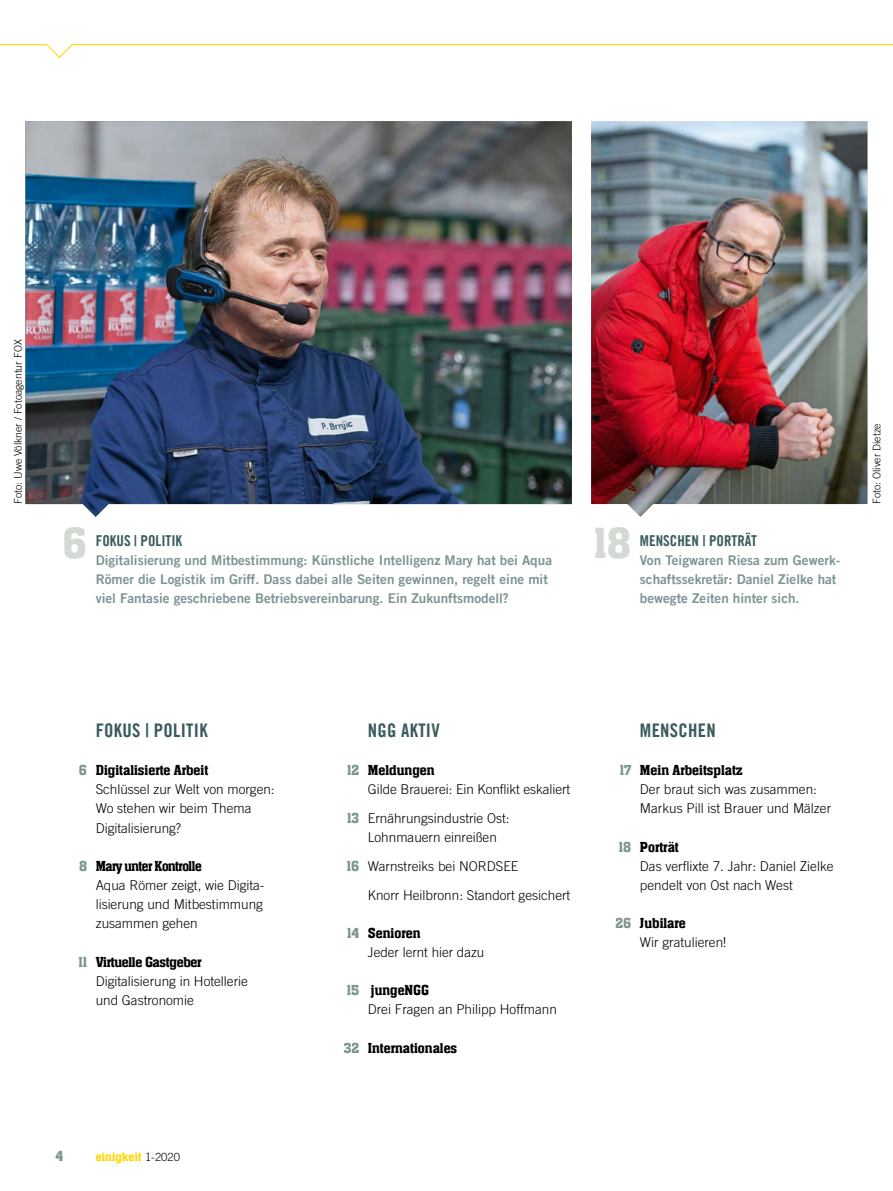
<style>
.page{position:relative;width:893px;height:1191px;background:#fff}
.page>*{position:absolute;margin:0;border:0;box-sizing:border-box;transform-origin:0 0}
.t1{font:500 45px "Aachen Pro";color:#d2dad3}
.t2{font:18.75px "Trade Gothic LT Com Bd Cn 20";letter-spacing:.015em;color:#3a5b5d}
.t3{font:500 15px "Aachen Pro";color:#000}
.t4{font:15px "Trade Gothic LT Com Bd Cn 20";color:#3a5b5d}
.t5{font:500 15px "Aachen Pro";letter-spacing:-.02em;color:#000}
.t6{font:500 15px "Aachen Pro";letter-spacing:-.03em;color:#000;scale:.96 1}
.t7{font:15px "Myriad Pro";color:#7e9594}
.t8{font:300 13.5px/19.2px "Trade Gothic LT Com";color:#000}
.t9{font:13.5px/19.2px "Trade Gothic LT Com Bd 2";color:#7e9594}
.t10{font:500 12.75px "Aachen Pro";letter-spacing:.02em;color:#ffd500}
.t11{font:11.25px "Myriad Pro";color:#000}
.t12{font:300 11.25px "Trade Gothic LT Com";color:#000}
.t13{font:300 10.5px "Trade Gothic LT Com";color:#000}
.s1{color:#7e9594}
.s2{font-family:"Trade Gothic LT Com";font-weight:300;font-size:11.25px;color:#000}
.s3{font-family:"Aachen Pro";font-weight:500;font-size:15px;color:#7e9594}
</style>
<div class="page">
<svg style="left:0;top:44px;width:893px;height:14px"></svg>
<img style="left:26px;top:121px;width:546px;height:396px">
<img style="left:591px;top:121px;width:276px;height:396px">
<p class="t13" style="left:12px;top:504px;width:166px;rotate:-90deg">Foto: Uwe Völkner / Fotoagentur FOX</p>
<h1 class="t1" style="left:63px;top:523px;width:26px">6</h1>
<h1 class="t1" style="left:594px;top:523px;width:39px">18</h1>
<p class="t4" style="left:96px;top:531px;width:88px">FOKUS | POLITIK</p>
<p class="t9" style="left:96px;top:551px;width:458px">Digitalisierung und Mitbestimmung: Künstliche Intelligenz Mary hat bei Aqua<br>Römer die Logistik im Griff. Dass dabei alle Seiten gewinnen, regelt eine mit viel Fantasie geschriebene Betriebsvereinbarung. Ein Zukunftsmodell?</p>
<p class="t4" style="left:640px;top:531px;width:118px">MENSCHEN | PORTRÄT</p>
<p class="t9" style="left:640px;top:551px;width:202px">Von Teigwaren Riesa zum Gewerk&shy;schaftssekretär: Daniel Zielke hat bewegte Zeiten hinter sich.</p>
<p class="t13" style="left:873px;top:504px;width:82px;rotate:-90deg">Foto: Oliver Dietze</p>
<h2 class="t2" style="left:96px;top:719px;width:113px">FOKUS | POLITIK</h2>
<p class="t3" style="left:79px;top:763px;width:131px"><span class="s1">6</span> Digitalisierte Arbeit</p>
<p class="t8" style="left:96px;top:781px;width:181px">Schlüssel zur Welt von morgen:<br>Wo stehen wir beim Thema<br>Digitalisierung?</p>
<p class="t6" style="left:79px;top:859px;width:129px"><span class="s1">8</span> Mary unter Kontrolle</p>
<p class="t8" style="left:96px;top:876px;width:170px;text-align:justify">Aqua Römer zeigt, wie Digita&shy;lisierung und Mitbestimmung zusammen gehen</p>
<p class="t5" style="left:78px;top:955px;width:125px"><span class="s1">11</span> Virtuelle Gastgeber</p>
<p class="t8" style="left:96px;top:972px;width:154px">Digitalisierung in Hotellerie und Gastronomie</p>
<p class="t7" style="left:56px;top:1150px;width:9px">4</p>
<p class="t10" style="left:96px;top:1151px;width:57px">einigkeit <span class="s2">1</span></p>
<p class="t12" style="left:168px;top:1153px;width:14px">20</p>
<p class="t11" style="left:146px;top:1153px;width:34px">2-2019</p>
<h2 class="t2" style="left:368px;top:719px;width:73px">NGG AKTIV</h2>
<p class="t3" style="left:347px;top:763px;width:89px"><span class="s1">12</span> Meldungen</p>
<p class="t8" style="left:347px;top:775px;width:225px;line-height:28.7px;text-indent:21px">Gilde Brauerei: Ein Konflikt eskaliert<br><span class="s3">13</span> Ernährungsindustrie Ost:</p>
<p class="t8" style="left:368px;top:829px;width:131px">Lohnmauern einreißen</p>
<p class="t8" style="left:347px;top:856px;width:173px"><span class="s3">16</span> Warnstreiks bei NORDSEE</p>
<p class="t8" style="left:368px;top:886px;width:204px">Knorr Heilbronn: Standort gesichert</p>
<p class="t3" style="left:347px;top:926px;width:75px"><span class="s1">14</span> Senioren</p>
<p class="t8" style="left:368px;top:943px;width:118px">Jeder lernt hier dazu</p>
<p class="t3" style="left:347px;top:983px;width:84px"><span class="s1">15</span> jungeNGG</p>
<p class="t8" style="left:368px;top:1001px;width:191px">Drei Fragen an Philipp Hoffmann</p>
<p class="t3" style="left:344px;top:1041px;width:115px"><span class="s1">32</span> Internationales</p>
<h2 class="t2" style="left:640px;top:719px;width:77px">MENSCHEN</h2>
<p class="t3" style="left:620px;top:763px;width:125px"><span class="s1">17</span> Mein Arbeitsplatz</p>
<p class="t8" style="left:640px;top:781px;width:193px">Der braut sich was zusammen:<br>Markus Pill ist Brauer und Mälzer</p>
<p class="t3" style="left:619px;top:840px;width:61px"><span class="s1">18</span> Porträt</p>
<p class="t8" style="left:640px;top:856px;width:195px">Das verflixte 7. Jahr: Daniel Zielke pendelt von Ost nach West</p>
<p class="t3" style="left:615px;top:916px;width:72px"><span class="s1">26</span> Jubilare</p>
<p class="t8" style="left:640px;top:934px;width:88px">Wir gratulieren!</p>
</div>
